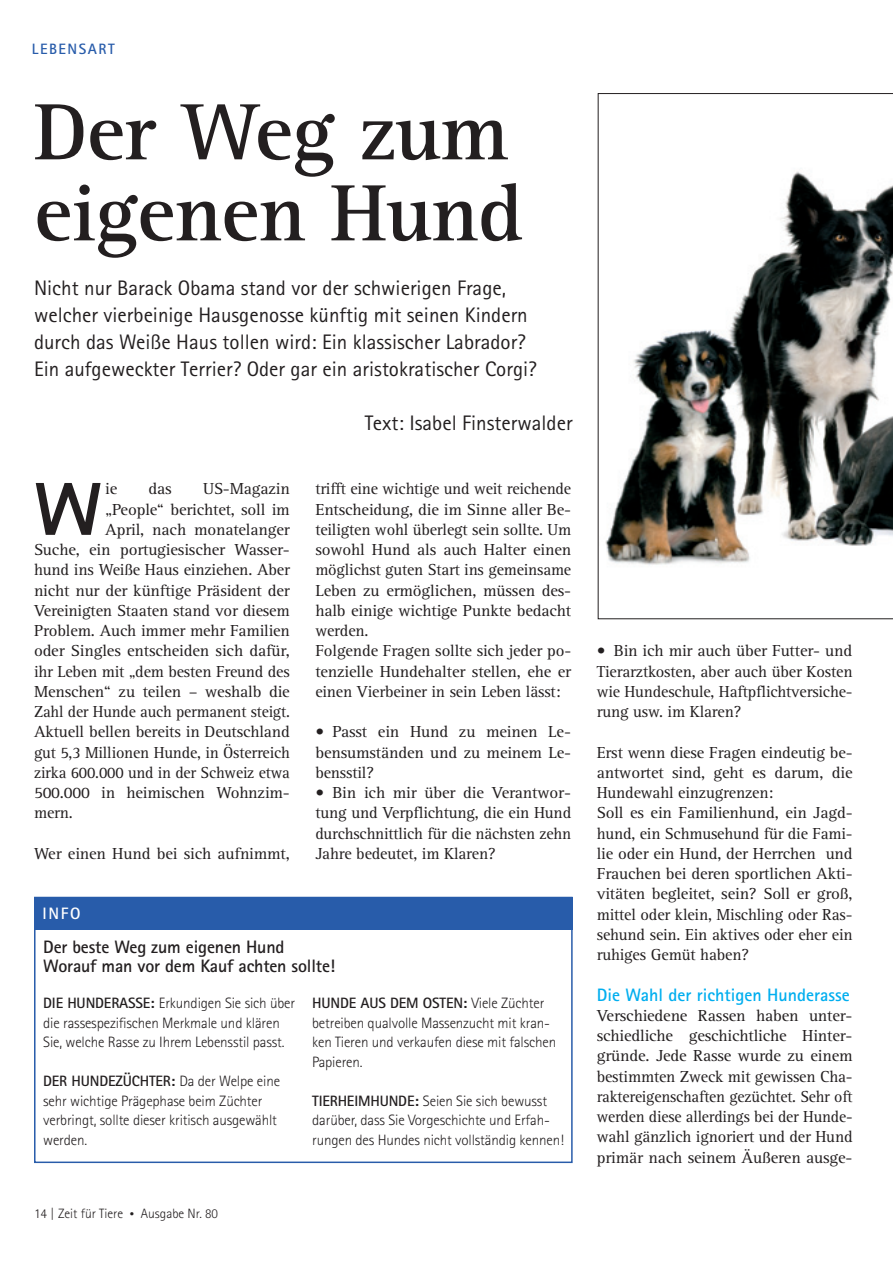
<style>
.page{position:relative;width:893px;height:1263px;background:#fff}
.page>*{position:absolute;margin:0;border:0;box-sizing:border-box;transform-origin:0 0}
.t1{font:700 82.5px/81px "Rotis Serif";letter-spacing:-.01em;color:#231f20}
.t2{font:800 75.15px "Rotis Sans Serif";color:#231f20}
.t3{font:21px/27px "Rotis Sans Serif";color:#231f20}
.t4{font:700 18px/19.5px "Rotis Sans Serif";letter-spacing:-.01em;color:#231f20}
.t5{font:700 18px "Rotis Sans Serif";color:#00aeef}
.t6{font:16.5px/20.2px "Rotis Serif";letter-spacing:-.01em;color:#231f20;text-align:justify}
.t7{font:700 16.5px "Rotis Sans Serif";color:#fff}
.t8{font:300 15px/19.5px "Rotis Sans Serif";letter-spacing:-.01em;color:#231f20}
.t9{font:700 15px "Rotis Sans Serif";letter-spacing:.1em;color:#285caa}
.t10{font:300 13.5px "Rotis Sans Serif";color:#231f20}
.s1{font-weight:700}
.s2{font-size:9px}
</style>
<div class="page">
<svg style="left:598px;top:93px;width:295px;height:526px"></svg>
<div style="left:34px;top:897px;width:539px;height:266px;border:2px solid #285caa"></div>
<div style="left:34px;top:897px;width:539px;height:32px;background:#285caa"></div>
<p class="t9" style="left:32px;top:44px;width:84px">LEBENSART</p>
<h1 class="t1" style="left:34px;top:99px;width:489px">Der Weg zum eigenen Hund</h1>
<p class="t3" style="left:34px;top:276px;width:504px">Nicht nur Barack Obama stand vor der schwierigen Frage, welcher vierbeinige Hausgenosse künftig mit seinen Kindern durch das Weiße Haus tollen wird: Ein klassischer Labrador?<br>Ein aufgeweckter Terrier? Oder gar ein aristokratischer Corgi?</p>
<p class="t3" style="left:365px;top:411px;width:209px">Text: Isabel Finsterwalder</p>
<h2 class="t2" style="left:34px;top:483px;width:70px">W</h2>
<p class="t6" style="left:105px;top:480px;width:14px">ie</p>
<p class="t6" style="left:149px;top:480px;width:25px">das</p>
<p class="t6" style="left:203px;top:480px;width:88px">US-Magazin</p>
<p class="t6" style="left:105px;top:500px;width:186px">„People“ berichtet, soll im</p>
<p class="t6" style="left:105px;top:521px;width:186px">April, nach monatelanger</p>
<p class="t6" style="left:34px;top:541px;width:257px">Suche, ein portugiesischer Wasser-</p>
<p class="t6" style="left:34px;top:561px;width:257px">hund ins Weiße Haus einziehen. Aber</p>
<p class="t6" style="left:34px;top:581px;width:257px">nicht nur der künftige Präsident der</p>
<p class="t6" style="left:34px;top:602px;width:257px">Vereinigten Staaten stand vor diesem</p>
<p class="t6" style="left:34px;top:622px;width:257px">Problem. Auch immer mehr Familien</p>
<p class="t6" style="left:34px;top:642px;width:257px">oder Singles entscheiden sich dafür,</p>
<p class="t6" style="left:34px;top:662px;width:257px">ihr Leben mit „dem besten Freund des</p>
<p class="t6" style="left:34px;top:683px;width:257px">Menschen“ zu teilen – weshalb die</p>
<p class="t6" style="left:34px;top:703px;width:257px">Zahl der Hunde auch permanent steigt.</p>
<p class="t6" style="left:34px;top:723px;width:257px">Aktuell bellen bereits in Deutschland</p>
<p class="t6" style="left:34px;top:743px;width:257px">gut 5,3 Millionen Hunde, in Österreich</p>
<p class="t6" style="left:34px;top:764px;width:257px">zirka 600.000 und in der Schweiz etwa</p>
<p class="t6" style="left:34px;top:784px;width:257px">500.000 in heimischen Wohnzim-</p>
<p class="t6" style="left:34px;top:804px;width:40px">mern.</p>
<p class="t6" style="left:34px;top:845px;width:257px">Wer einen Hund bei sich aufnimmt,</p>
<p class="t6" style="left:315px;top:480px;width:257px;text-align:left">trifft eine wichtige und weit reichende Entscheidung, die im Sinne aller Be&shy;teiligten wohl überlegt sein sollte. Um sowohl Hund als auch Halter einen möglichst guten Start ins gemeinsame Leben zu ermöglichen, müssen des&shy;halb einige wichtige Punkte bedacht werden.<br>Folgende Fragen sollte sich jeder po&shy;tenzielle Hundehalter stellen, ehe er einen Vierbeiner in sein Leben lässt:</p>
<p class="t6" style="left:315px;top:723px;width:257px">• Passt ein Hund zu meinen Le&shy;bensumständen und zu meinem Le&shy;bensstil?</p>
<p class="t6" style="left:315px;top:784px;width:257px">• Bin ich mir über die Verantwor&shy;tung und Verpflichtung, die ein Hund durchschnittlich für die nächsten zehn Jahre bedeutet, im Klaren?</p>
<p class="t7" style="left:43px;top:907px;width:39px">INFO</p>
<p class="t4" style="left:43px;top:939px;width:293px">Der beste Weg zum eigenen Hund<br>Worauf man vor dem Kauf achten sollte!</p>
<p class="t8" style="left:43px;top:995px;width:253px"><span class="s1">DIE HUNDERASSE:</span> Erkundigen Sie sich über die rassespezifischen Merkmale und klären<br>Sie, welche Rasse zu Ihrem Lebensstil passt.</p>
<p class="t8" style="left:43px;top:1073px;width:238px"><span class="s1">DER HUNDEZÜCHTER:</span> Da der Welpe eine sehr wichtige Prägephase beim Züchter verbringt, sollte dieser kritisch ausgewählt werden.</p>
<p class="t8" style="left:312px;top:995px;width:245px"><span class="s1">HUNDE AUS DEM OSTEN:</span> Viele Züchter betreiben qualvolle Massenzucht mit kran&shy;ken Tieren und verkaufen diese mit falschen Papieren.</p>
<p class="t8" style="left:312px;top:1092px;width:253px"><span class="s1">TIERHEIMHUNDE:</span> Seien Sie sich bewusst darüber, dass Sie Vorgeschichte und Erfah&shy;rungen des Hundes nicht vollständig kennen!</p>
<p class="t10" style="left:34px;top:1209px;width:186px">14 | Zeit für Tiere <span class="s2">•</span> Ausgabe Nr. 80</p>
<p class="t6" style="left:597px;top:642px;width:257px">• Bin ich mir auch über Futter- und Tierarztkosten, aber auch über Kosten wie Hundeschule, Haftpflichtversiche&shy;rung usw. im Klaren?</p>
<p class="t6" style="left:597px;top:743px;width:257px;text-align:left">Erst wenn diese Fragen eindeutig be&shy;antwortet sind, geht es darum, die Hundewahl einzugrenzen:<br>Soll es ein Familienhund, ein Jagd&shy;hund, ein Schmusehund für die Fami&shy;lie oder ein Hund, der Herrchen und Frauchen bei deren sportlichen Akti&shy;vitäten begleitet, sein? Soll er groß, mittel oder klein, Mischling oder Ras&shy;sehund sein. Ein aktives oder eher ein ruhiges Gemüt haben?</p>
<p class="t5" style="left:597px;top:988px;width:254px">Die Wahl der richtigen Hunderasse</p>
<p class="t6" style="left:597px;top:1007px;width:257px">Verschiedene Rassen haben unter&shy;schiedliche geschichtliche Hinter&shy;gründe. Jede Rasse wurde zu einem bestimmten Zweck mit gewissen Cha&shy;raktereigenschaften gezüchtet. Sehr oft werden diese allerdings bei der Hunde&shy;wahl gänzlich ignoriert und der Hund primär nach seinem Äußeren ausge-</p>
</div>
